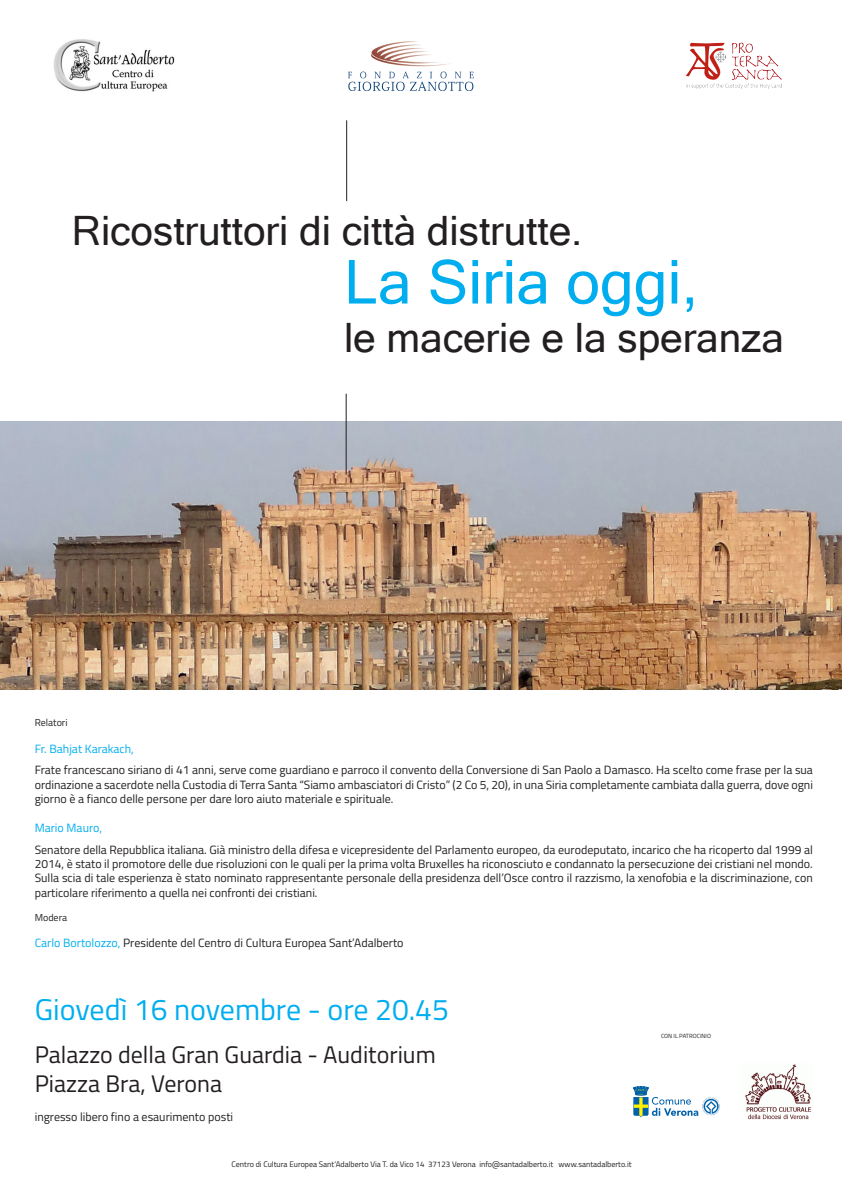
<style>
.page{position:relative;width:842px;height:1191px;background:#fff}
.page>*{position:absolute;margin:0;border:0;box-sizing:border-box;transform-origin:0 0}
.t1{font:60.8px "Microsoft Sans Serif";color:#00aeef}
.t2{font:40.5px "Microsoft Sans Serif";color:#231f20}
.t3{font:30px "Titillium";color:#00aeef}
.t4{font:24px "Titillium";color:#231f20}
.t5{font:12px/14.4px "Titillium";color:#231f20;text-align:justify}
.t6{font:12px "Titillium";color:#00aeef}
.t7{font:10px "Titillium";color:#231f20}
.t8{font:8px "Titillium";color:#231f20}
.t9{font:6px "Titillium";color:#231f20}
.s1{color:#00aeef}
</style>
<div class="page">
<img style="left:0;top:421px;width:842px;height:269px">
<hr style="left:346px;top:120px;width:1px;height:81px;background:#231f20">
<hr style="left:346px;top:394px;width:1px;height:80px;background:#231f20">
<img style="left:54px;top:39px;width:121px;height:53px">
<img style="left:348px;top:42px;width:125px;height:49px">
<img style="left:686px;top:43px;width:96px;height:45px">
<img style="left:745px;top:1064px;width:67px;height:56px">
<svg style="left:633px;top:1086px;width:87px;height:31px"></svg>
<p class="t2" style="left:72px;top:208px;width:512px">Ricostruttori di città distrutte.</p>
<p class="t1" style="left:344px;top:247px;width:356px">La Siria oggi,</p>
<p class="t2" style="left:344px;top:315px;width:441px">le macerie e la speranza</p>
<p class="t7" style="left:35px;top:715px;width:34px">Relatori</p>
<p class="t6" style="left:35px;top:739px;width:101px">Fr. Bahjat Karakach,</p>
<p class="t5" style="left:35px;top:762px;width:780px">Frate francescano siriano di 41 anni, serve come guardiano e parroco il convento della Conversione di San Paolo a Damasco. Ha scelto come frase per la sua ordinazione a sacerdote nella Custodia di Terra Santa “Siamo ambasciatori di Cristo” (2 Co 5, 20), in una Siria completamente cambiata dalla guerra, dove ogni giorno è a fianco delle persone per dare loro aiuto materiale e spirituale.</p>
<p class="t6" style="left:35px;top:819px;width:69px">Mario Mauro,</p>
<p class="t5" style="left:35px;top:841px;width:780px">Senatore della Repubblica italiana. Già ministro della difesa e vicepresidente del Parlamento europeo, da eurodeputato, incarico che ha ricoperto dal 1999 al 2014, è stato il promotore delle due risoluzioni con le quali per la prima volta Bruxelles ha riconosciuto e condannato la persecuzione dei cristiani nel mondo.<br>Sulla scia di tale esperienza è stato nominato rappresentante personale della presidenza dell’Osce contro il razzismo, la xenofobia e la discriminazione, con particolare riferimento a quella nei confronti dei cristiani.</p>
<p class="t7" style="left:35px;top:910px;width:34px">Modera</p>
<p class="t5" style="left:35px;top:935px;width:370px"><span class="s1">Carlo Bortolozzo,</span> Presidente del Centro di Cultura Europea Sant’Adalberto</p>
<p class="t3" style="left:35px;top:987px;width:416px">Giovedì 16 novembre - ore 20.45</p>
<p class="t4" style="left:35px;top:1037px;width:402px">Palazzo della Gran Guardia - Auditorium</p>
<p class="t4" style="left:35px;top:1065px;width:189px">Piazza Bra, Verona</p>
<p class="t5" style="left:35px;top:1108px;width:200px">ingresso libero fino a esaurimento posti</p>
<p class="t8" style="left:232px;top:1157px;width:401px">Centro di Cultura Europea Sant’Adalberto Via T. da Vico 14 37123 Verona info@santadalberto.it www.santadalberto.it</p>
<p class="t9" style="left:661px;top:1031px;width:51px">CON IL PATROCINIO</p>
</div>
